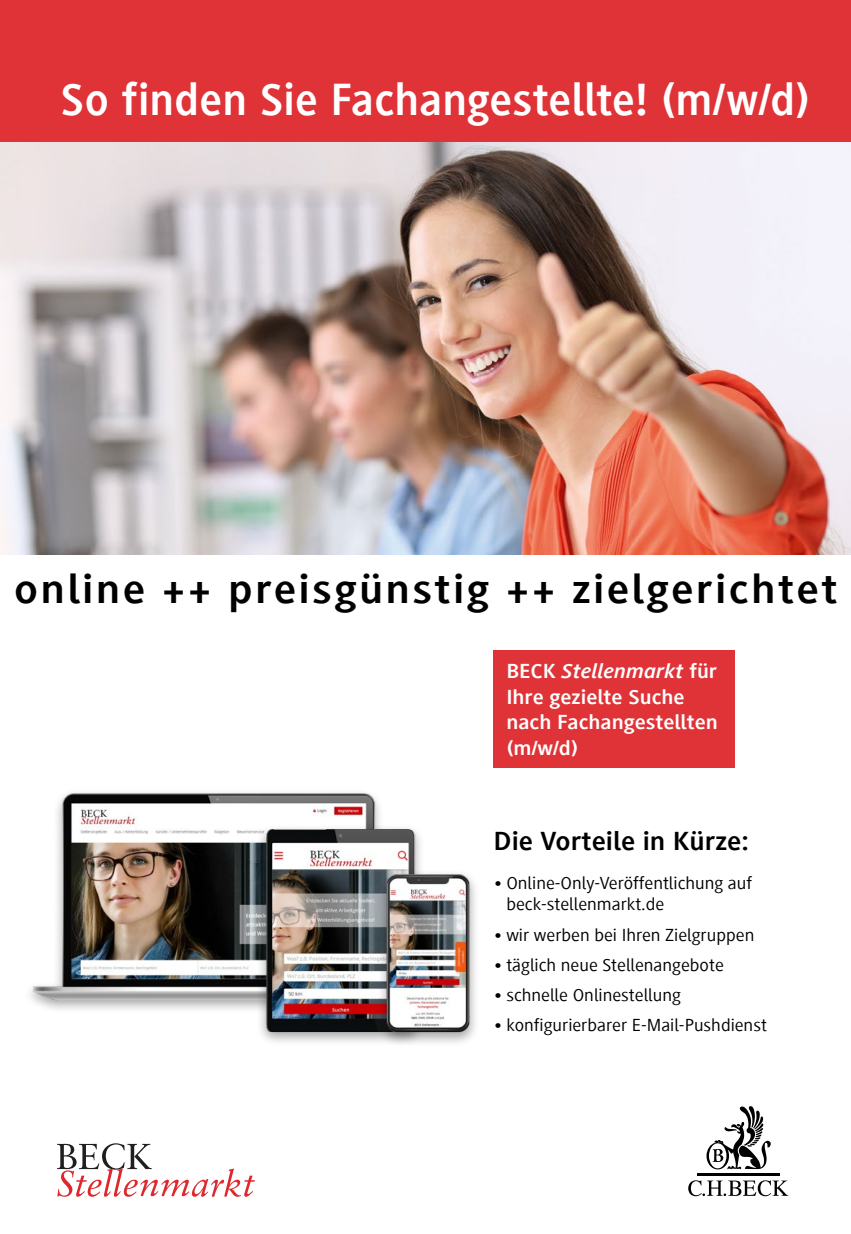
<style>
.page{position:relative;width:851px;height:1234px;background:#fff}
.page>*{position:absolute;margin:0;border:0;box-sizing:border-box;transform-origin:0 0}
.t1{font:700 46.5px "Generis Sans Com";letter-spacing:.005em;color:#fff}
.t2{font:700 42px "Generis Sans Com";letter-spacing:.05em;color:#000;scale:1.1 1}
.t3{font:700 27px "Generis Sans Com";color:#000;scale:1.08 1}
.t4{font:700 21px/25.5px "Generis Sans Com";color:#fff;scale:1.08 1}
.t5{font:18px/21.6px "Generis Sans Com";color:#000;scale:1.08 1}
.s1{font-style:italic}
</style>
<div class="page">
<img style="left:0;top:142px;width:850px;height:412px">
<div style="left:0;top:0;width:850px;height:142px;background:#df3338"></div>
<svg style="left:706px;top:1106px;width:64px;height:63px"></svg>
<hr style="left:697px;top:1173px;width:82px;height:2px;background:#000">
<svg style="left:688px;top:1180px;width:100px;height:15px"></svg>
<div style="left:493px;top:650px;width:241px;height:117px;background:#df3338"></div>
<svg style="left:57px;top:1143px;width:197px;height:53px"></svg>
<img style="left:30px;top:792px;width:350px;height:218px">
<div style="left:256px;top:823px;width:168px;height:223px;background:#000;opacity:.35"></div>
<img style="left:260px;top:828px;width:159px;height:203px">
<div style="left:376px;top:868px;width:103px;height:178px;background:#000;opacity:.35"></div>
<img style="left:386px;top:874px;width:83px;height:158px">
<h1 class="t1" style="left:61px;top:75px;width:750px">So finden Sie Fachangestellte! (m/w/d)</h1>
<h2 class="t2" style="left:14px;top:565px;width:749px">online ++ preisgünstig ++ zielgerichtet</h2>
<p class="t4" style="left:506px;top:658px;width:197px">BECK <span class="s1">Stellenmarkt</span> für<br>Ihre gezielte Suche nach Fachangestellten (m/w/d)</p>
<h3 class="t3" style="left:493px;top:826px;width:238px">Die Vorteile in Kürze:</h3>
<p class="t5" style="left:506px;top:871px;width:229px;text-indent:-13px">• Online-Only-Veröffentlichung auf beck-stellenmarkt.de</p>
<p class="t5" style="left:493px;top:923px;width:243px">• wir werben bei Ihren Zielgruppen</p>
<p class="t5" style="left:493px;top:953px;width:215px">• täglich neue Stellenangebote</p>
<p class="t5" style="left:493px;top:983px;width:175px">• schnelle Onlinestellung</p>
<p class="t5" style="left:493px;top:1013px;width:254px">• konfigurierbarer E-Mail-Pushdienst</p>
</div>
